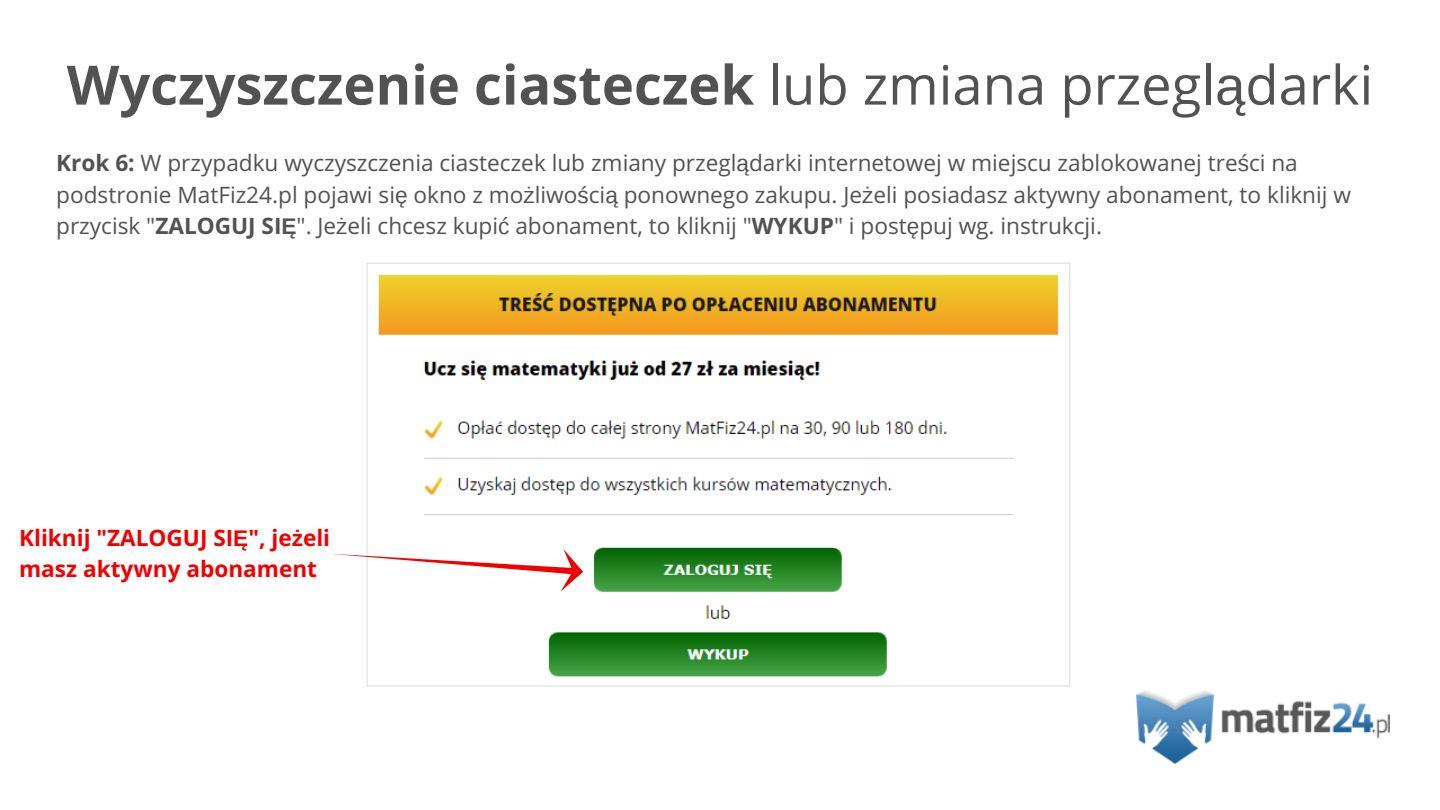
<style>
.page{position:relative;width:1440px;height:810px;background:#fff}
.page>*{position:absolute;margin:0;border:0;box-sizing:border-box;transform-origin:0 0}
.t1{font:700 54.3px "Open Sans";color:#525254}
.t2{font:22.65px/31.5px "Open Sans";color:#525254}
.t3{font:700 22.65px/31.5px "Open Sans";color:#f10000}
.s1{font-weight:400}
.s2{font-family:"Liberation Sans";font-weight:400}
.s3{font-weight:700}
.s4{font-family:"Liberation Sans"}
.s5{font-family:"Liberation Sans";font-weight:700}
</style>
<div class="page">
<img style="left:1136px;top:691px;width:253px;height:73px">
<img style="left:366px;top:262px;width:705px;height:425px">
<svg style="left:330px;top:549px;width:255px;height:44px"></svg>
<h1 class="t1" style="left:67px;top:47px;width:1308px">Wyczyszczenie ciasteczek <span class="s1">lub zmiana przegl</span><span class="s2">ą</span><span class="s1">darki</span></h1>
<p class="t2" style="left:56px;top:146px;width:1296px"><span class="s3">Krok 6:</span> W przypadku wyczyszczenia ciasteczek lub zmiany przegl<span class="s4">ą</span>darki internetowej w miejscu zablokowanej tre<span class="s4">ś</span>ci na podstronie MatFiz24.pl pojawi si<span class="s4">ę</span> okno z mo<span class="s4">ż</span>liwo<span class="s4">ś</span>ci<span class="s4">ą</span> ponownego zakupu. Je<span class="s4">ż</span>eli posiadasz aktywny abonament, to kliknij w przycisk "<span class="s3">ZALOGUJ SI</span><span class="s5">Ę</span>". Je<span class="s4">ż</span>eli chcesz kupi<span class="s4">ć</span> abonament, to kliknij "<span class="s3">WYKUP</span>" i post<span class="s4">ę</span>puj wg. instrukcji.</p>
<p class="t3" style="left:19px;top:521px;width:313px">Kliknij "ZALOGUJ SI<span class="s4">Ę</span>", je<span class="s4">ż</span>eli masz aktywny abonament</p>
</div>
